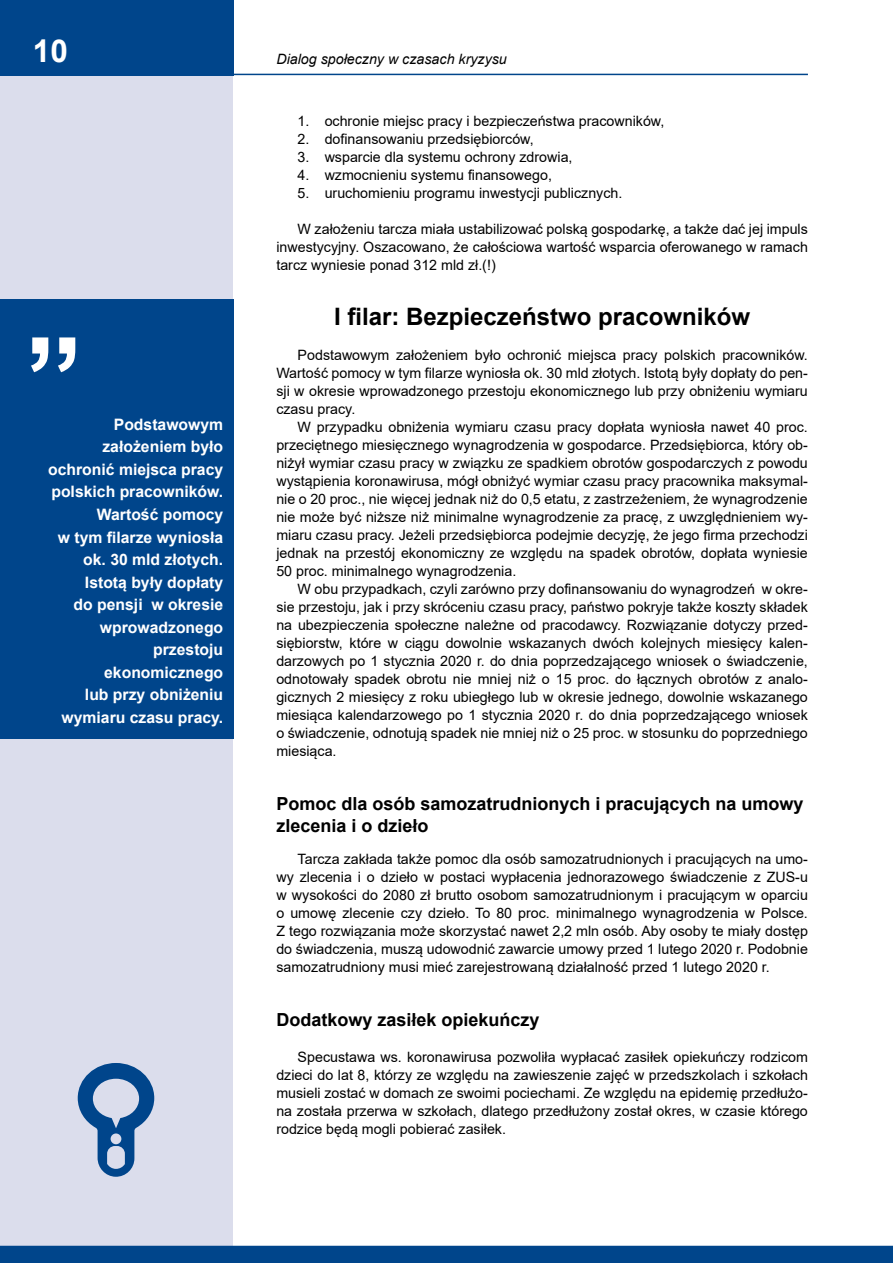
<style>
.page{position:relative;width:893px;height:1263px;background:#fff}
.page>*{position:absolute;margin:0;border:0;box-sizing:border-box;transform-origin:0 0}
.t1{font:700 117px "Arial";color:#fff}
.t2{font:700 31.5px "Arial";color:#fff}
.t3{font:700 24px "Arial";color:#000}
.t4{font:700 18px/21.6px "Arial";color:#000}
.t5{font:700 15.75px/22.5px "Arial";color:#fff;text-align:right}
.t6{font:14.25px/18px "Arial";color:#000;text-align:justify}
.t7{font:italic 14.25px "Arial";color:#000}
</style>
<div class="page">
<div style="left:0;top:69px;width:233px;height:1194px;background:#dbddec"></div>
<div style="left:0;top:0;width:233px;height:75px;background:#00458b"></div>
<hr style="left:191px;top:74px;width:617px;height:1px;background:#00458b">
<div style="left:0;top:1246px;width:893px;height:17px;background:#00458b"></div>
<svg style="left:78px;top:1063px;width:76px;height:114px"></svg>
<div style="left:0;top:300px;width:233px;height:439px;background:#00458b"></div>
<h2 class="t2" style="left:33px;top:29px;width:37px">10</h2>
<h1 class="t1" style="left:25px;top:230px;width:60px">„</h1>
<p class="t5" style="left:48px;top:413px;width:177px">Podstawowym założeniem było ochronić miejsca pracy polskich pracowników.<br>Wartość pomocy<br>w tym filarze wyniosła ok. 30 mld złotych.<br>Istotą były dopłaty<br>do pensji w okresie wprowadzonego przestoju ekonomicznego<br>lub przy obniżeniu wymiaru czasu pracy.</p>
<p class="t7" style="left:276px;top:50px;width:232px">Dialog społeczny w czasach kryzysu</p>
<p class="t6" style="left:298px;top:112px;width:368px">1. ochronie miejsc pracy i bezpieczeństwa pracowników,</p>
<p class="t6" style="left:298px;top:130px;width:238px">2. dofinansowaniu przedsiębiorców,</p>
<p class="t6" style="left:298px;top:148px;width:276px">3. wsparcie dla systemu ochrony zdrowia,</p>
<p class="t6" style="left:298px;top:166px;width:256px">4. wzmocnieniu systemu finansowego,</p>
<p class="t6" style="left:298px;top:184px;width:326px">5. uruchomieniu programu inwestycji publicznych.</p>
<p class="t6" style="left:276px;top:220px;width:533px;text-indent:21px">W założeniu tarcza miała ustabilizować polską gospodarkę, a także dać jej impuls inwestycyjny. Oszacowano, że całościowa wartość wsparcia oferowanego w ramach tarcz wyniesie ponad 312 mld zł.(!)</p>
<h3 class="t3" style="left:334px;top:300px;width:418px">I filar: Bezpieczeństwo pracowników</h3>
<p class="t6" style="left:276px;top:346px;width:533px;text-indent:21px">Podstawowym założeniem było ochronić miejsca pracy polskich pracowników.<br>Wartość pomocy w tym filarze wyniosła ok. 30 mld złotych. I stotą były dopłaty do pen&shy;sji w okresie wprowadzonego przestoju ekonomicznego lub przy obniżeniu wymiaru czasu pracy.</p>
<p class="t6" style="left:276px;top:418px;width:533px;text-indent:21px">W przypadku obniżenia wymiaru czasu pracy dopłata wyniosła nawet 40 proc. przeciętnego miesięcznego wynagrodzenia w gospodarce. Przedsiębiorca, który ob&shy;niżył wymiar czasu pracy w związku ze spadkiem obrotów gospodarczych z powodu wystąpienia koronawirusa, mógł obniżyć wymiar czasu pracy pracownika maksymal&shy;nie o 20 proc., nie więcej jednak niż do 0,5 etatu, z zastrzeżeniem, że wynagrodzenie nie może być niższe niż minimalne wynagrodzenie za pracę, z uwzględnieniem wy&shy;miaru czasu pracy. Jeżeli przedsiębiorca podejmie decyzję, że jego firma przechodzi jednak na przestój ekonomiczny ze względu na spadek obrotów, dopłata wyniesie 50 proc. minimalnego wynagrodzenia.</p>
<p class="t6" style="left:276px;top:580px;width:533px;text-indent:21px">W obu przypadkach, czyli zarówno przy dofinansowaniu do wynagrodzeń w okre&shy;sie przestoju, jak i przy skróceniu czasu pracy, państwo pokryje także koszty składek na ubezpieczenia społeczne należne od pracodawcy. Rozwiązanie dotyczy przed&shy;siębiorstw, które w ciągu dowolnie wskazanych dwóch kolejnych miesięcy kalen&shy;darzowych po 1 stycznia 2020 r. do dnia poprzedzającego wniosek o świadczenie, odnotowały spadek obrotu nie mniej niż o 15 proc. do łącznych obrotów z analo&shy;gicznych 2 miesięcy z roku ubiegłego lub w okresie jednego, dowolnie wskazanego miesiąca kalendarzowego po 1 stycznia 2020 r. do dnia poprzedzającego wniosek o świadczenie, odnotują spadek nie mniej niż o 25 proc. w stosunku do poprzedniego miesiąca.</p>
<p class="t4" style="left:276px;top:793px;width:529px">Pomoc dla osób samozatrudnionych i pracujących na umowy zlecenia i o dzieło</p>
<p class="t6" style="left:276px;top:850px;width:533px;text-indent:21px">Tarcza zakłada także pomoc dla osób samozatrudnionych i pracujących na umo&shy;wy zlecenia i o dzieło w postaci wypłacenia jednorazowego świadczenie z ZU S-u w wysokości do 2080 zł brutto osobom samozatrudnionym i pracującym w oparciu o umowę zlecenie czy dzieło. To 80 proc. minimalnego wynagrodzenia w Polsce.<br>Z tego rozwiązania może skorzystać nawet 2,2 mln osób. Aby osoby te miały dostęp do świadczenia, muszą udowodnić zawarcie umowy przed 1 lutego 2020 r. Podobnie samozatrudniony musi mieć zarejestrowaną działalność przed 1 lutego 2020 r.</p>
<p class="t4" style="left:276px;top:1009px;width:265px">Dodatkowy zasiłek opiekuńczy</p>
<p class="t6" style="left:276px;top:1048px;width:533px;text-indent:21px">Specustawa ws. koronawirusa pozwoliła wypłacać zasiłek opiekuńczy rodzicom dzieci do lat 8, którzy ze względu na zawieszenie zajęć w przedszkolach i szkołach musieli zostać w domach ze swoimi pociechami. Ze względu na epidemię przedłużo&shy;na została przerwa w szkołach, dlatego przedłużony został okres, w czasie którego rodzice będą mogli pobierać zasiłek.</p>
</div>
